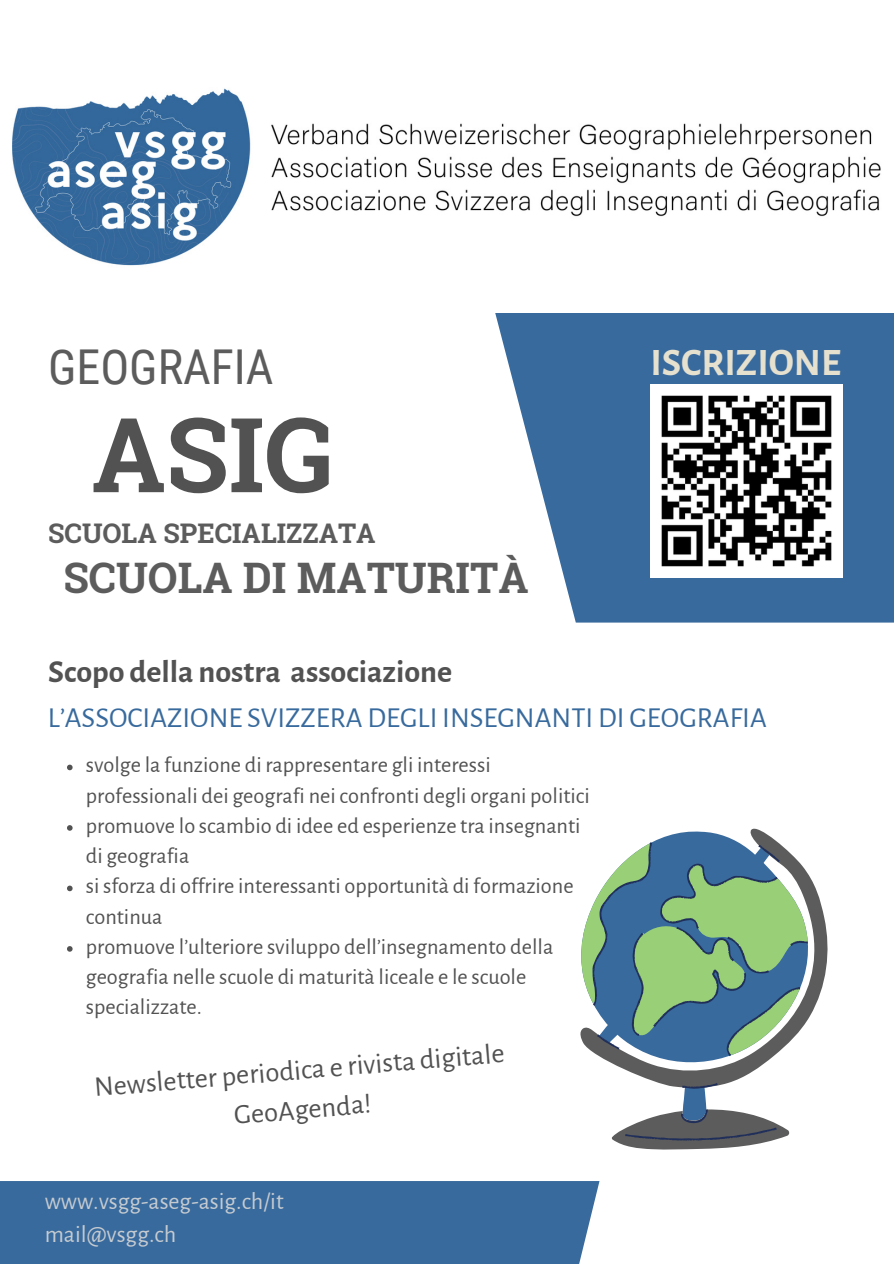
<style>
.page{position:relative;width:894px;height:1264px;background:#fff}
.page>*{position:absolute;margin:0;border:0;box-sizing:border-box;transform-origin:0 0}
.t1{font:700 103.5px "Roboto Slab";color:#525252}
.t2{font:48px "Roboto Condensed";color:#5c5c5c}
.t3{font:700 42px "Roboto Slab";color:#5c5c5c}
.t4{font:700 39px "Alegreya Sans";color:#e6e0ce}
.t5{font:700 31.95px "Alegreya Sans";color:#525252}
.t6{font:28.95px "Alegreya Sans";color:#386a9d}
.t7{font:28.5px/39.3px "Alegreya Sans";color:#525252;text-align:center}
.t8{font:700 27px "Roboto Slab";color:#5c5c5c}
.t9{font:24px/32.7px "Alegreya Sans";color:#c6cbd0}
.t10{font:22.35px/30.3px "Alegreya Sans";color:#525252}
</style>
<div class="page">
<svg style="left:495px;top:313px;width:398px;height:309px;fill:#386a9d"></svg>
<div style="left:0;top:1180px;width:599px;height:83px;background:#386a9d"></div>
<img style="left:12px;top:88px;width:869px;height:178px">
<svg style="left:580px;top:828px;width:247px;height:321px"></svg>
<svg style="left:592px;top:842px;width:215px;height:298px"></svg>
<img style="left:650px;top:385px;width:192px;height:192px">
<svg style="left:67px;top:764px;width:6px;height:6px"></svg>
<svg style="left:67px;top:825px;width:6px;height:5px"></svg>
<svg style="left:67px;top:885px;width:6px;height:6px"></svg>
<svg style="left:67px;top:946px;width:6px;height:5px"></svg>
<h2 class="t2" style="left:48px;top:339px;width:227px">GEOGRAFIA</h2>
<h1 class="t1" style="left:91px;top:383px;width:243px">ASIG</h1>
<p class="t8" style="left:48px;top:515px;width:329px">SCUOLA SPECIALIZZATA</p>
<h3 class="t3" style="left:63px;top:548px;width:466px">SCUOLA DI MATURITÀ</h3>
<h3 class="t5" style="left:48px;top:653px;width:405px">Scopo della nostra associazione</h3>
<h3 class="t4" style="left:650px;top:339px;width:192px">ISCRIZIONE</h3>
<p class="t6" style="left:48px;top:701px;width:720px">L’ASSOCIAZIONE SVIZZERA DEGLI INSEGNANTI DI GEOGRAFIA</p>
<p class="t10" style="left:86px;top:750px;width:505px">svolge la funzione di rappresentare gli interessi professionali dei geografi nei confronti degli organi politici promuove lo scambio di idee ed esperienze tra insegnanti di geografia<br>si sforza di offrire interessanti opportunità di formazione continua<br>promuove l’ulteriore sviluppo dell’insegnamento della geografia nelle scuole di maturità liceale e le scuole specializzate.</p>
<p class="t7" style="left:93px;top:1069px;width:413px;rotate:-5deg">Newsletter periodica e rivista digitale<br>GeoAgenda!</p>
<p class="t9" style="left:45px;top:1185px;width:240px">www.vsgg-aseg-asig.ch/it mail@vsgg.ch</p>
</div>
